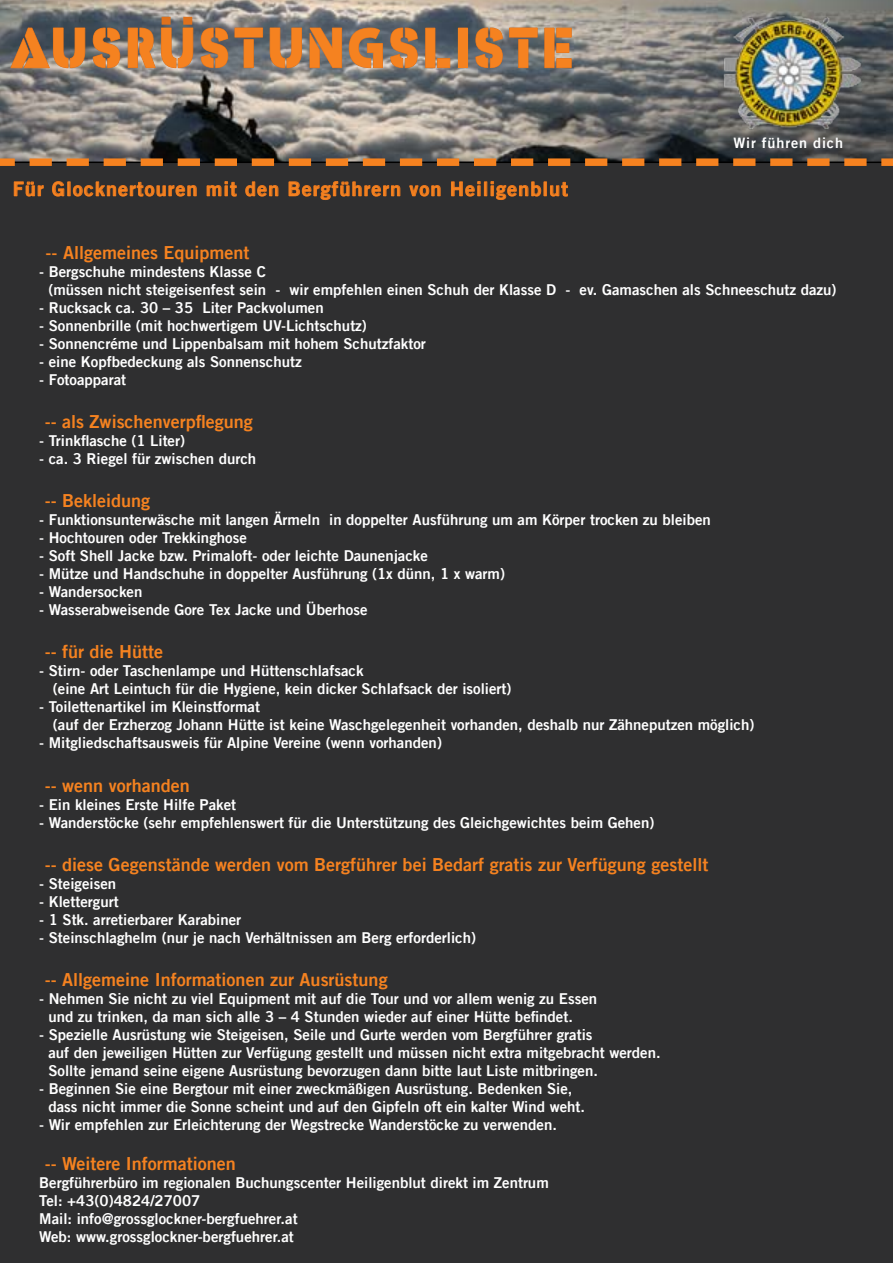
<style>
.page{position:relative;width:893px;height:1263px;background:#fff}
.page>*{position:absolute;margin:0;border:0;box-sizing:border-box;transform-origin:0 0}
.t1{font:54px "ICBMSS20";letter-spacing:.06em;color:#f58220}
.t2{font:19.5px "Trade Gothic LT Bold Two";letter-spacing:.06em;color:#f58220}
.t3{font:18px "Trade Gothic LT Bold Two";color:#f58220}
.t4{font:15px/18px "Trade Gothic LT Bold Two";color:#fff}
.t5{font:14.4px "Trade Gothic LT Bold Two";letter-spacing:.06em;color:#fff}
</style>
<div class="page">
<img style="left:0;top:0;width:893px;height:158px">
<div style="left:0;top:166px;width:893px;height:1097px;background:#2f2f30"></div>
<img style="left:713px;top:13px;width:153px;height:122px">
<svg style="left:0;top:158px;width:893px;height:8px;background:#9f5e27"></svg>
<div style="left:162px;top:17px;width:9px;height:8px;background:#de711d"></div>
<div style="left:183px;top:17px;width:9px;height:8px;background:#de711d"></div>
<svg style="left:10px;top:27px;width:76px;height:41px;background:#6b645f"></svg>
<svg style="left:92px;top:27px;width:28px;height:41px"></svg>
<svg style="left:127px;top:27px;width:67px;height:41px;background:#918276"></svg>
<svg style="left:200px;top:27px;width:28px;height:41px"></svg>
<svg style="left:234px;top:27px;width:29px;height:41px"></svg>
<svg style="left:269px;top:27px;width:33px;height:41px"></svg>
<svg style="left:309px;top:27px;width:33px;height:41px"></svg>
<svg style="left:348px;top:27px;width:35px;height:41px"></svg>
<svg style="left:390px;top:27px;width:28px;height:41px"></svg>
<svg style="left:425px;top:27px;width:26px;height:41px"></svg>
<div style="left:458px;top:28px;width:10px;height:40px;border:1px solid #de711d"></div>
<svg style="left:475px;top:27px;width:28px;height:41px"></svg>
<svg style="left:509px;top:27px;width:29px;height:41px"></svg>
<svg style="left:544px;top:27px;width:28px;height:41px"></svg>
<svg style="left:14px;top:181px;width:30px;height:16px"></svg>
<svg style="left:52px;top:181px;width:145px;height:16px;background:#62422a"></svg>
<svg style="left:206px;top:182px;width:31px;height:15px"></svg>
<svg style="left:245px;top:181px;width:34px;height:16px"></svg>
<svg style="left:288px;top:181px;width:113px;height:19px;background:#5e402a"></svg>
<svg style="left:409px;top:185px;width:32px;height:12px"></svg>
<svg style="left:451px;top:181px;width:29px;height:16px"></svg>
<div style="left:484px;top:182px;width:3px;height:14px;border:1px solid #de711d"></div>
<svg style="left:491px;top:181px;width:77px;height:19px"></svg>
<p class="t1" style="left:13px;top:20px;width:563px">AUSRUSTUNGSLISTE</p>
<p class="t2" style="left:13px;top:177px;width:557px">Für Glocknertouren mit den Bergführern von Heiligenblut</p>
<p class="t5" style="left:734px;top:134px;width:111px">Wir führen dich</p>
<p class="t3" style="left:46px;top:241px;width:205px">-- Allgemeines Equipment</p>
<p class="t4" style="left:48px;top:262px;width:790px;text-indent:-9px">- Bergschuhe mindestens Klasse C<br>(müssen nicht steigeisenfest sein - wir empfehlen einen Schuh der Klasse D - ev. Gamaschen als Schneeschutz dazu)</p>
<p class="t4" style="left:39px;top:298px;width:286px">- Rucksack ca. 30 – 35 Liter Packvolumen</p>
<p class="t4" style="left:39px;top:316px;width:329px">- Sonnenbrille (mit hochwertigem UV-Lichtschutz)</p>
<p class="t4" style="left:39px;top:334px;width:388px">- Sonnencréme und Lippenbalsam mit hohem Schutzfaktor</p>
<p class="t4" style="left:39px;top:352px;width:264px">- eine Kopfbedeckung als Sonnenschutz</p>
<p class="t4" style="left:39px;top:370px;width:89px">- Fotoapparat</p>
<p class="t3" style="left:45px;top:410px;width:210px">-- als Zwischenverpflegung</p>
<p class="t4" style="left:39px;top:431px;width:147px">- Trinkflasche (1 Liter)</p>
<p class="t4" style="left:39px;top:449px;width:219px">- ca. 3 Riegel für zwischen durch</p>
<p class="t3" style="left:45px;top:490px;width:107px">-- Bekleidung</p>
<p class="t4" style="left:39px;top:511px;width:673px">- Funktionsunterwäsche mit langen Ärmeln in doppelter Ausführung um am Körper trocken zu bleiben</p>
<p class="t4" style="left:39px;top:529px;width:209px">- Hochtouren oder Trekkinghose</p>
<p class="t4" style="left:39px;top:547px;width:390px">- Soft Shell Jacke bzw. Primaloft- oder leichte Daunenjacke</p>
<p class="t4" style="left:39px;top:565px;width:467px">- Mütze und Handschuhe in doppelter Ausführung (1x dünn, 1 x warm)</p>
<p class="t4" style="left:39px;top:583px;width:105px">- Wandersocken</p>
<p class="t4" style="left:39px;top:601px;width:330px">- Wasserabweisende Gore Tex Jacke und Überhose</p>
<p class="t3" style="left:45px;top:641px;width:120px">-- für die Hütte</p>
<p class="t4" style="left:53px;top:662px;width:460px;text-indent:-14px">- Stirn- oder Taschenlampe und Hüttenschlafsack<br>(eine Art Leintuch für die Hygiene, kein dicker Schlafsack der isoliert)</p>
<p class="t4" style="left:53px;top:698px;width:703px;text-indent:-14px">- Toilettenartikel im Kleinstformat<br>(auf der Erzherzog Johann Hütte ist keine Waschgelegenheit vorhanden, deshalb nur Zähneputzen möglich)</p>
<p class="t4" style="left:39px;top:734px;width:404px">- Mitgliedschaftsausweis für Alpine Vereine (wenn vorhanden)</p>
<p class="t3" style="left:45px;top:774px;width:147px">-- wenn vorhanden</p>
<p class="t4" style="left:39px;top:795px;width:199px">- Ein kleines Erste Hilfe Paket</p>
<p class="t4" style="left:39px;top:813px;width:617px">- Wanderstöcke (sehr empfehlenswert für die Unterstützung des Gleichgewichtes beim Gehen)</p>
<p class="t3" style="left:45px;top:853px;width:665px">-- diese Gegenstände werden vom Bergführer bei Bedarf gratis zur Verfügung gestellt</p>
<p class="t4" style="left:39px;top:874px;width:79px">- Steigeisen</p>
<p class="t4" style="left:39px;top:892px;width:81px">- Klettergurt</p>
<p class="t4" style="left:39px;top:910px;width:204px">- 1 Stk. arretierbarer Karabiner</p>
<p class="t4" style="left:39px;top:928px;width:438px">- Steinschlaghelm (nur je nach Verhältnissen am Berg erforderlich)</p>
<p class="t3" style="left:45px;top:968px;width:344px">-- Allgemeine Informationen zur Ausrüstung</p>
<p class="t4" style="left:48px;top:989px;width:550px;text-indent:-9px">- Nehmen Sie nicht zu viel Equipment mit auf die Tour und vor allem wenig zu Essen und zu trinken, da man sich alle 3 – 4 Stunden wieder auf einer Hütte befindet.</p>
<p class="t4" style="left:48px;top:1025px;width:614px;text-indent:-9px">- Spezielle Ausrüstung wie Steigeisen, Seile und Gurte werden vom Bergführer gratis<br>auf den jeweiligen Hütten zur Verfügung gestellt und müssen nicht extra mitgebracht werden.<br>Sollte jemand seine eigene Ausrüstung bevorzugen dann bitte laut Liste mitbringen.</p>
<p class="t4" style="left:48px;top:1079px;width:538px;text-indent:-9px">- Beginnen Sie eine Bergtour mit einer zweckmäßigen Ausrüstung. Bedenken Sie, dass nicht immer die Sonne scheint und auf den Gipfeln oft ein kalter Wind weht.</p>
<p class="t4" style="left:39px;top:1115px;width:519px">- Wir empfehlen zur Erleichterung der Wegstrecke Wanderstöcke zu verwenden.</p>
<p class="t3" style="left:45px;top:1152px;width:193px">-- Weitere Informationen</p>
<p class="t4" style="left:39px;top:1173px;width:511px">Bergführerbüro im regionalen Buchungscenter Heiligenblut direkt im Zentrum<br>Tel: +43(0)4824/27007</p>
<p class="t4" style="left:39px;top:1209px;width:260px">Mail: info@grossglockner-bergfuehrer.at</p>
<p class="t4" style="left:39px;top:1227px;width:256px">Web: www.grossglockner-bergfuehrer.at</p>
</div>
